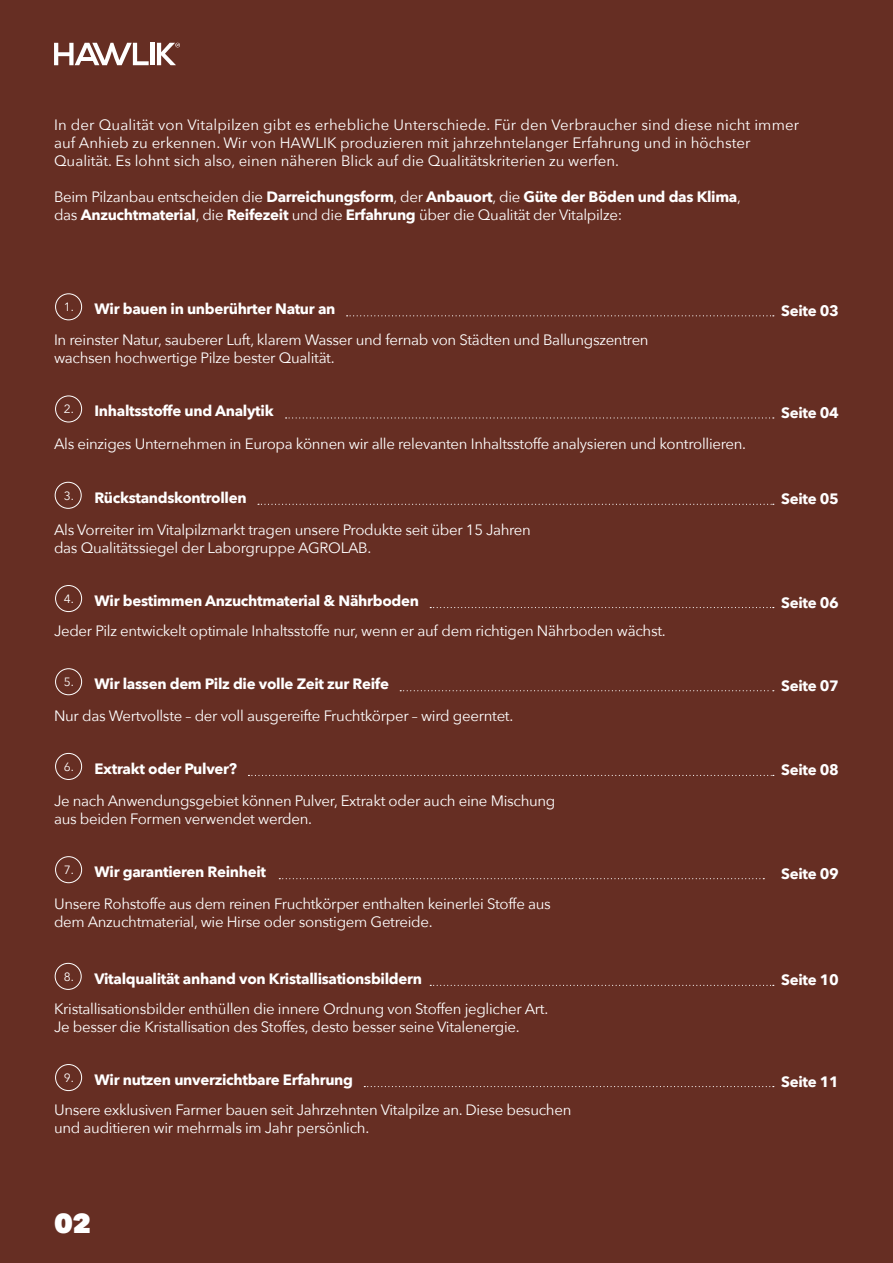
<style>
.page{position:relative;width:893px;height:1263px;background:#662e23}
.page>*{position:absolute;margin:0;border:0;box-sizing:border-box;transform-origin:0 0}
.t1{font:800 27px "Avenir Next";color:#fff}
.t2{font:15px/18px "Avenir Next";letter-spacing:-.02em;color:#fff}
.t3{font:700 15px/18px "Avenir Next";letter-spacing:-.02em;color:#fff}
.t4{font:15px/18px "Avenir Next";color:#fff}
.t5{font:12px "Avenir Next";color:#fff}
.s1{font-weight:400}
</style>
<div class="page">
<svg style="left:347px;top:315px;width:427px;height:1px"></svg>
<div style="left:55px;top:293px;width:27px;height:27px;border:1px solid #fff;border-radius:50%"></div>
<svg style="left:286px;top:417px;width:488px;height:1px"></svg>
<div style="left:55px;top:396px;width:27px;height:26px;border:1px solid #fff;border-radius:50%"></div>
<svg style="left:258px;top:504px;width:516px;height:1px"></svg>
<div style="left:55px;top:482px;width:27px;height:27px;border:1px solid #fff;border-radius:50%"></div>
<svg style="left:430px;top:607px;width:344px;height:1px"></svg>
<div style="left:55px;top:585px;width:27px;height:27px;border:1px solid #fff;border-radius:50%"></div>
<svg style="left:400px;top:690px;width:374px;height:1px"></svg>
<div style="left:55px;top:668px;width:27px;height:27px;border:1px solid #fff;border-radius:50%"></div>
<svg style="left:248px;top:775px;width:526px;height:1px"></svg>
<div style="left:55px;top:753px;width:27px;height:27px;border:1px solid #fff;border-radius:50%"></div>
<svg style="left:279px;top:878px;width:485px;height:1px"></svg>
<div style="left:55px;top:856px;width:27px;height:27px;border:1px solid #fff;border-radius:50%"></div>
<svg style="left:430px;top:985px;width:344px;height:1px"></svg>
<div style="left:55px;top:963px;width:27px;height:27px;border:1px solid #fff;border-radius:50%"></div>
<svg style="left:364px;top:1086px;width:410px;height:1px"></svg>
<div style="left:55px;top:1064px;width:27px;height:27px;border:1px solid #fff;border-radius:50%"></div>
<hr style="left:151px;top:43px;width:4px;height:22px;background:#fff">
<svg style="left:54px;top:43px;width:95px;height:22px"></svg>
<svg style="left:157px;top:43px;width:23px;height:22px"></svg>
<p class="t4" style="left:54px;top:115px;width:747px">In der Qualität von Vitalpilzen gibt es erhebliche Unterschiede. Für den Verbraucher sind diese nicht immer auf Anhieb zu erkennen. Wir von HAWLIK produzieren mit jahrzehntelanger Erfahrung und in höchster<br>Qualität. Es lohnt sich also, einen näheren Blick auf die Qualitätskriterien zu werfen.</p>
<p class="t3" style="left:54px;top:187px;width:688px"><span class="s1">Beim Pilzanbau entscheiden die</span> Darreichungsform<span class="s1">, der</span> Anbauort<span class="s1">, die</span> Güte der Böden und das Klima<span class="s1">, das</span> Anzuchtmaterial<span class="s1">, die</span> Reifezeit <span class="s1">und die</span> Erfahrung <span class="s1">über die Qualität der Vitalpilze:</span></p>
<p class="t5" style="left:64px;top:297px;width:12px">1.</p>
<p class="t3" style="left:94px;top:300px;width:242px">Wir bauen in unberührter Natur an</p>
<p class="t3" style="left:781px;top:301px;width:59px">Seite 03</p>
<p class="t2" style="left:54px;top:330px;width:596px">In reinster Natur, sauberer Luft, klarem Wasser und fernab von Städten und Ballungszentren wachsen hochwertige Pilze bester Qualität.</p>
<p class="t5" style="left:64px;top:399px;width:12px">2.</p>
<p class="t3" style="left:94px;top:402px;width:181px">Inhaltsstoffe und Analytik</p>
<p class="t3" style="left:781px;top:403px;width:59px">Seite 04</p>
<p class="t2" style="left:54px;top:434px;width:694px">Als einziges Unternehmen in Europa können wir alle relevanten Inhaltsstoffe analysieren und kontrollieren.</p>
<p class="t5" style="left:64px;top:485px;width:12px">3.</p>
<p class="t3" style="left:94px;top:488px;width:154px">Rückstandskontrollen</p>
<p class="t3" style="left:781px;top:490px;width:59px">Seite 05</p>
<p class="t2" style="left:54px;top:520px;width:478px">Als Vorreiter im Vitalpilzmarkt tragen unsere Produkte seit über 15 Jahren das Qualitätssiegel der Laborgruppe AGROLAB.</p>
<p class="t5" style="left:64px;top:589px;width:12px">4.</p>
<p class="t3" style="left:94px;top:592px;width:326px">Wir bestimmen Anzuchtmaterial &amp; Nährboden</p>
<p class="t3" style="left:781px;top:593px;width:59px">Seite 06</p>
<p class="t2" style="left:54px;top:621px;width:613px">Jeder Pilz entwickelt optimale Inhaltsstoffe nur, wenn er auf dem richtigen Nährboden wächst.</p>
<p class="t3" style="left:94px;top:675px;width:296px">Wir lassen dem Pilz die volle Zeit zur Reife</p>
<p class="t3" style="left:781px;top:676px;width:59px">Seite 07</p>
<p class="t2" style="left:54px;top:706px;width:461px">Nur das Wertvollste – der voll ausgereifte Fruchtkörper – wird geerntet.</p>
<p class="t5" style="left:64px;top:672px;width:12px">5.</p>
<p class="t5" style="left:64px;top:757px;width:12px">6.</p>
<p class="t3" style="left:94px;top:759px;width:144px">Extrakt oder Pulver?</p>
<p class="t3" style="left:781px;top:761px;width:59px">Seite 08</p>
<p class="t2" style="left:54px;top:791px;width:503px">Je nach Anwendungsgebiet können Pulver, Extrakt oder auch eine Mischung aus beiden Formen verwendet werden.</p>
<p class="t5" style="left:64px;top:860px;width:12px">7.</p>
<p class="t3" style="left:94px;top:863px;width:173px">Wir garantieren Reinheit</p>
<p class="t3" style="left:781px;top:864px;width:59px">Seite 09</p>
<p class="t2" style="left:54px;top:894px;width:498px">Unsere Rohstoffe aus dem reinen Fruchtkörper enthalten keinerlei Stoffe aus dem Anzuchtmaterial, wie Hirse oder sonstigem Getreide.</p>
<p class="t5" style="left:64px;top:966px;width:12px">8.</p>
<p class="t3" style="left:94px;top:969px;width:329px">Vitalqualität anhand von Kristallisationsbildern</p>
<p class="t3" style="left:781px;top:971px;width:59px">Seite 10</p>
<p class="t2" style="left:54px;top:999px;width:496px">Kristallisationsbilder enthüllen die innere Ordnung von Stoffen jeglicher Art.<br>Je besser die Kristallisation des Stoffes, desto besser seine Vitalenergie.</p>
<p class="t5" style="left:64px;top:1068px;width:12px">9.</p>
<p class="t3" style="left:94px;top:1070px;width:260px">Wir nutzen unverzichtbare Erfahrung</p>
<p class="t3" style="left:781px;top:1072px;width:59px">Seite 11</p>
<p class="t2" style="left:54px;top:1100px;width:519px">Unsere exklusiven Farmer bauen seit Jahrzehnten Vitalpilze an. Diese besuchen und auditieren wir mehrmals im Jahr persönlich.</p>
<h1 class="t1" style="left:54px;top:1207px;width:39px">02</h1>
</div>
